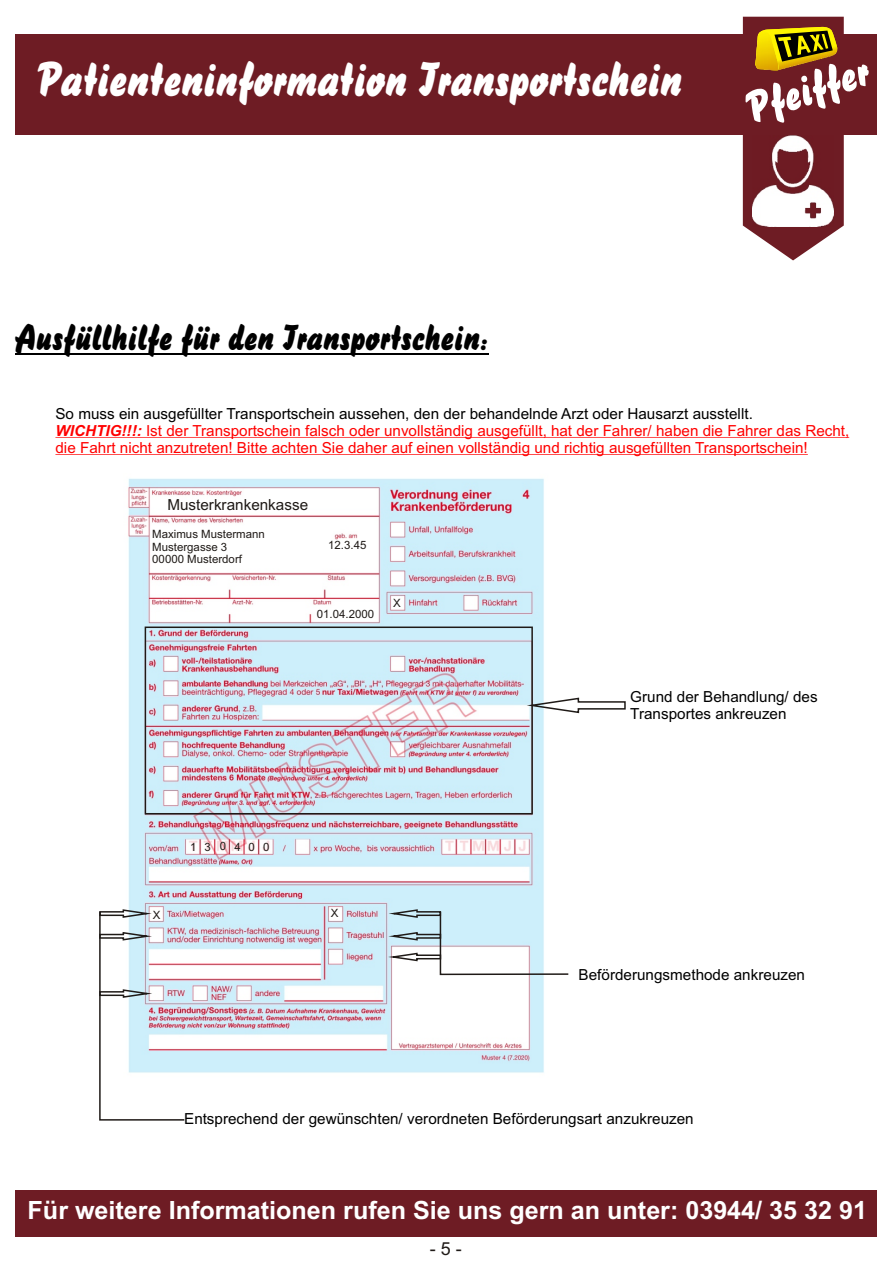
<style>
.page{position:relative;width:894px;height:1263px;background:#fff}
.page>*{position:absolute;margin:0;border:0;box-sizing:border-box;transform-origin:0 0}
.t1{font:700 48.15px "Brush Stroke 26";color:#fff}
.t2{font:700 44.25px "Brush Stroke 26";color:#fff}
.t3{font:700 36px "Brush Stroke 26";color:#000}
.t4{font:700 25.2px "Arial";color:#fff}
.t5{font:18px "Arial";color:#1f1a17}
.t6{font:15.3px/17.1px "Arial";color:#f00}
.t7{font:15.3px/17.1px "Arial";color:#000}
.t8{font:15.3px "Arial";color:#1f1a17}
.t9{font:11.4px/12.8px "Arial";color:#1f1a17}
.s1{color:#000}
.s2{font-weight:700;font-style:italic}
</style>
<div class="page">
<div style="left:15px;top:34px;width:861px;height:101px;background:#6e1c24"></div>
<svg style="left:743px;top:17px;width:101px;height:243px"></svg>
<div style="left:15px;top:1190px;width:861px;height:46px;background:#6e1c24"></div>
<hr style="left:15px;top:353px;width:474px;height:2px;background:#000">
<img style="left:128px;top:478px;width:416px;height:595px">
<svg style="left:99px;top:908px;width:87px;height:213px"></svg>
<svg style="left:383px;top:908px;width:186px;height:68px"></svg>
<div style="left:145px;top:627px;width:388px;height:187px;border:2px solid #1f1a17"></div>
<svg style="left:522px;top:697px;width:104px;height:17px"></svg>
<hr style="left:55px;top:437px;width:91px;height:1px;background:#f00">
<hr style="left:146px;top:437px;width:703px;height:1px;background:#f00">
<hr style="left:55px;top:454px;width:753px;height:1px;background:#f00">
<img style="left:752px;top:136px;width:81px;height:90px">
<svg style="left:331px;top:909px;width:8px;height:8px"></svg>
<svg style="left:393px;top:599px;width:8px;height:8px"></svg>
<h1 class="t1" style="left:36px;top:49px;width:648px">Patienteninformation Transportschein</h1>
<h2 class="t2" style="left:738px;top:84px;width:129px;rotate:-19deg">Pfeiffer</h2>
<h3 class="t3" style="left:15px;top:315px;width:475px">Ausfüllhilfe für den Transportschein:</h3>
<p class="t6" style="left:55px;top:406px;width:796px"><span class="s1">So muss ein ausgefüllter Transportschein aussehen, den der behandelnde Arzt oder Hausarzt ausstellt.<br></span><span class="s2">WICHTIG!!!:</span> Ist der Transportschein falsch oder unvollständig ausgefüllt, hat der Fahrer/ haben die Fahrer das Recht, die Fahrt nicht anzutreten! Bitte achten Sie daher auf einen vollständig und richtig ausgefüllten Transportschein!</p>
<p class="t8" style="left:167px;top:499px;width:142px">Musterkrankenkasse</p>
<p class="t9" style="left:152px;top:529px;width:114px">Maximus Mustermann<br>Mustergasse 3<br>00000 Musterdorf</p>
<p class="t9" style="left:328px;top:540px;width:40px">12.3.45</p>
<p class="t9" style="left:317px;top:609px;width:59px">01.04.2000</p>
<p class="t9" style="left:153px;top:909px;width:9px">X</p>
<p class="t9" style="left:190px;top:841px;width:81px">130400</p>
<p class="t7" style="left:630px;top:690px;width:189px">Grund der Behandlung/ des<br>Transportes ankreuzen</p>
<p class="t7" style="left:579px;top:967px;width:228px">Beförderungsmethode ankreuzen</p>
<p class="t7" style="left:184px;top:1111px;width:511px">Entsprechend der gewünschten/ verordneten Beförderungsart anzukreuzen</p>
<h3 class="t4" style="left:28px;top:1200px;width:841px">Für weitere Informationen rufen Sie uns gern an unter: 03944/ 35 32 91</h3>
<p class="t5" style="left:430px;top:1242px;width:34px">- 5 -</p>
</div>
